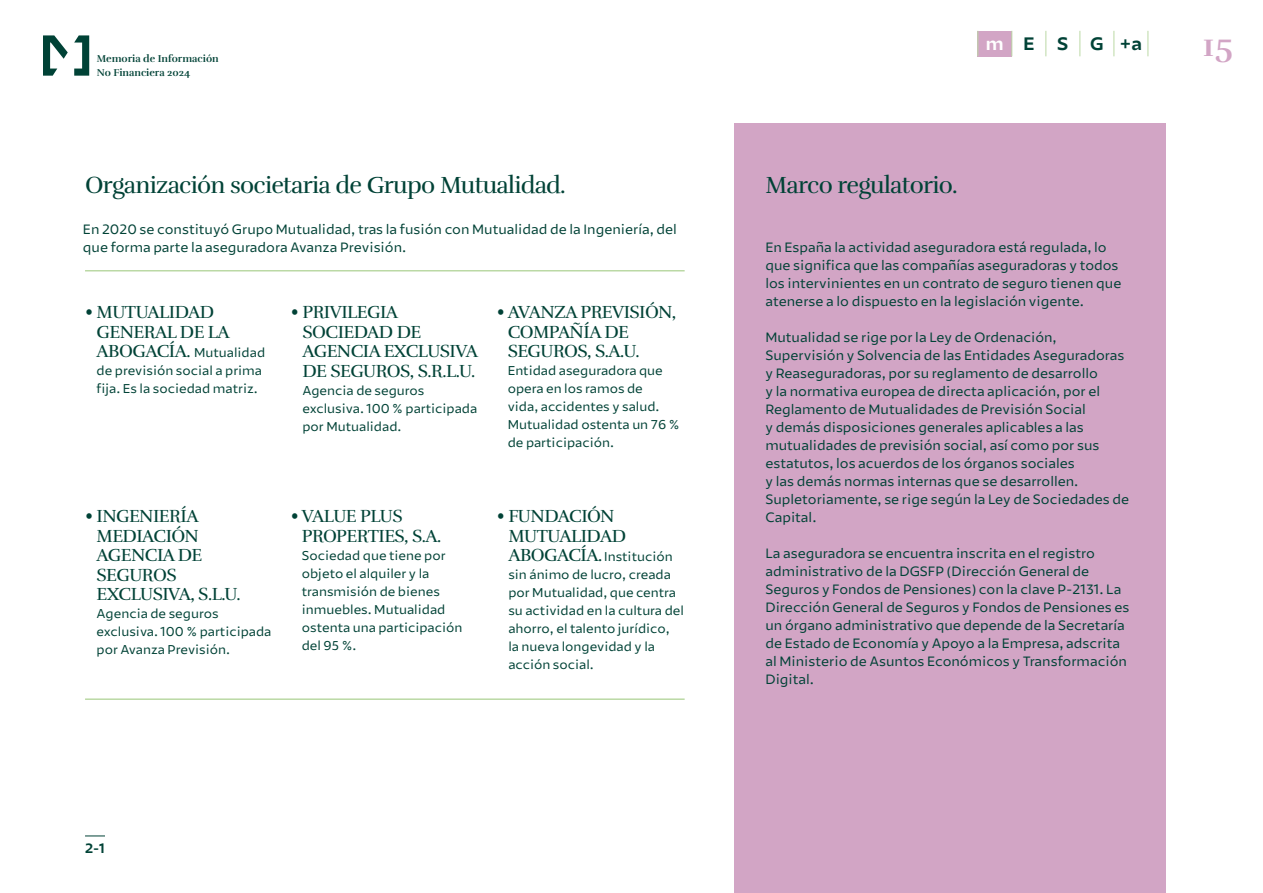
<style>
.page{position:relative;width:1263px;height:893px;background:#fff}
.page>*{position:absolute;margin:0;border:0;box-sizing:border-box;transform-origin:0 0}
.t1{font:700 33.45px "Rufina";color:#d2a5c5}
.t2{font:24px "Rufina";letter-spacing:-.03em;color:#004236}
.t3{font:18px/19.5px "Rufina";letter-spacing:-.03em;color:#004236}
.t4{font:700 18px "Mutualidad";color:#004236}
.t5{font:700 18px "Mutualidad";color:#fff}
.t6{font:13.5px/18px "Mutualidad";color:#004236}
.t7{font:700 13.5px "Mutualidad";color:#004236}
.t8{font:12.75px/18px "Mutualidad";color:#004236}
.t9{font:700 10.2px/14.1px "Rufina";color:#004236}
.s1{color:#004236}
.s2{font-family:"Rufina";font-size:18px}
</style>
<div class="page">
<svg style="left:74px;top:35px;width:15px;height:41px"></svg>
<svg style="left:43px;top:35px;width:25px;height:41px"></svg>
<div style="left:978px;top:31px;width:34px;height:25px;background:#d2a5c5"></div>
<svg style="left:977px;top:31px;width:1px;height:25px"></svg>
<svg style="left:1011px;top:31px;width:1px;height:25px"></svg>
<svg style="left:1046px;top:31px;width:1px;height:25px"></svg>
<svg style="left:1080px;top:31px;width:1px;height:25px"></svg>
<svg style="left:1114px;top:31px;width:1px;height:25px"></svg>
<svg style="left:1148px;top:31px;width:1px;height:25px"></svg>
<div style="left:734px;top:123px;width:432px;height:770px;background:#d2a5c5"></div>
<hr style="left:85px;top:270px;width:600px;height:1px;background:#bbd9a5">
<hr style="left:85px;top:698px;width:600px;height:2px;background:#bbd9a5">
<svg style="left:85px;top:836px;width:20px;height:1px"></svg>
<p class="t9" style="left:97px;top:51px;width:123px">Memoria de Información<br>No Financiera 2024</p>
<h3 class="t5" style="left:986px;top:33px;width:50px">m <span class="s1">E</span></h3>
<h3 class="t4" style="left:1057px;top:33px;width:86px">S G+a</h3>
<h1 class="t1" style="left:1202px;top:24px;width:32px">15</h1>
<p class="t2" style="left:85px;top:170px;width:482px">Organización societaria de Grupo Mutualidad.</p>
<p class="t2" style="left:765px;top:170px;width:194px">Marco regulatorio.</p>
<p class="t6" style="left:83px;top:220px;width:595px">En 2020 se constituyó Grupo Mutualidad, tras la fusión con Mutualidad de la Ingeniería, del que forma parte la aseguradora Avanza Previsión.</p>
<p class="t3" style="left:97px;top:303px;width:135px;text-indent:-12px">• MUTUALIDAD<br>GENERAL DE LA</p>
<p class="t8" style="left:97px;top:344px;width:170px"><span class="s2">ABOGACÍA.</span> Mutualidad de previsión social a prima fija. Es la sociedad matriz.</p>
<p class="t3" style="left:302px;top:303px;width:177px;text-indent:-12px">• PRIVILEGIA<br>SOCIEDAD DE<br>AGENCIA EXCLUSIVA<br>DE SEGUROS, S.R.L.U.</p>
<p class="t8" style="left:302px;top:381px;width:176px">Agencia de seguros exclusiva. 100 % participada por Mutualidad.</p>
<p class="t3" style="left:508px;top:303px;width:170px;text-indent:-11px">• AVANZA PREVISIÓN,<br>COMPAÑÍA DE<br>SEGUROS, S.A.U.</p>
<p class="t8" style="left:508px;top:362px;width:173px">Entidad aseguradora que opera en los ramos de<br>vida, accidentes y salud.<br>Mutualidad ostenta un 76 % de participación.</p>
<p class="t3" style="left:97px;top:507px;width:146px;text-indent:-12px">• INGENIERÍA<br>MEDIACIÓN<br>AGENCIA DE<br>SEGUROS<br>EXCLUSIVA, S.L.U.</p>
<p class="t8" style="left:97px;top:605px;width:176px">Agencia de seguros exclusiva. 100 % participada por Avanza Previsión.</p>
<p class="t3" style="left:302px;top:507px;width:141px;text-indent:-11px">• VALUE PLUS<br>PROPERTIES, S.A.</p>
<p class="t8" style="left:302px;top:546px;width:162px">Sociedad que tiene por objeto el alquiler y la transmisión de bienes inmuebles. Mutualidad ostenta una participación del 95 %.</p>
<p class="t3" style="left:508px;top:507px;width:119px;text-indent:-12px">• FUNDACIÓN<br>MUTUALIDAD</p>
<p class="t8" style="left:508px;top:548px;width:177px"><span class="s2">ABOGACÍA.</span> Institución sin ánimo de lucro, creada por Mutualidad, que centra su actividad en la cultura del ahorro, el talento jurídico,<br>la nueva longevidad y la acción social.</p>
<p class="t7" style="left:85px;top:840px;width:21px">2-1</p>
<p class="t6" style="left:765px;top:238px;width:357px">En España la actividad aseguradora está regulada, lo que significa que las compañías aseguradoras y todos los intervinientes en un contrato de seguro tienen que atenerse a lo dispuesto en la legislación vigente.</p>
<p class="t6" style="left:765px;top:328px;width:365px">Mutualidad se rige por la Ley de Ordenación, Supervisión y Solvencia de las Entidades Aseguradoras y Reaseguradoras, por su reglamento de desarrollo<br>y la normativa europea de directa aplicación, por el Reglamento de Mutualidades de Previsión Social<br>y demás disposiciones generales aplicables a las mutualidades de previsión social, así como por sus estatutos, los acuerdos de los órganos sociales<br>y las demás normas internas que se desarrollen.<br>Supletoriamente, se rige según la Ley de Sociedades de Capital.</p>
<p class="t6" style="left:765px;top:544px;width:365px">La aseguradora se encuentra inscrita en el registro administrativo de la DGSFP (Dirección General de Seguros y Fondos de Pensiones) con la clave P-2131. La Dirección General de Seguros y Fondos de Pensiones es un órgano administrativo que depende de la Secretaría de Estado de Economía y Apoyo a la Empresa, adscrita al Ministerio de Asuntos Económicos y Transformación Digital.</p>
</div>
